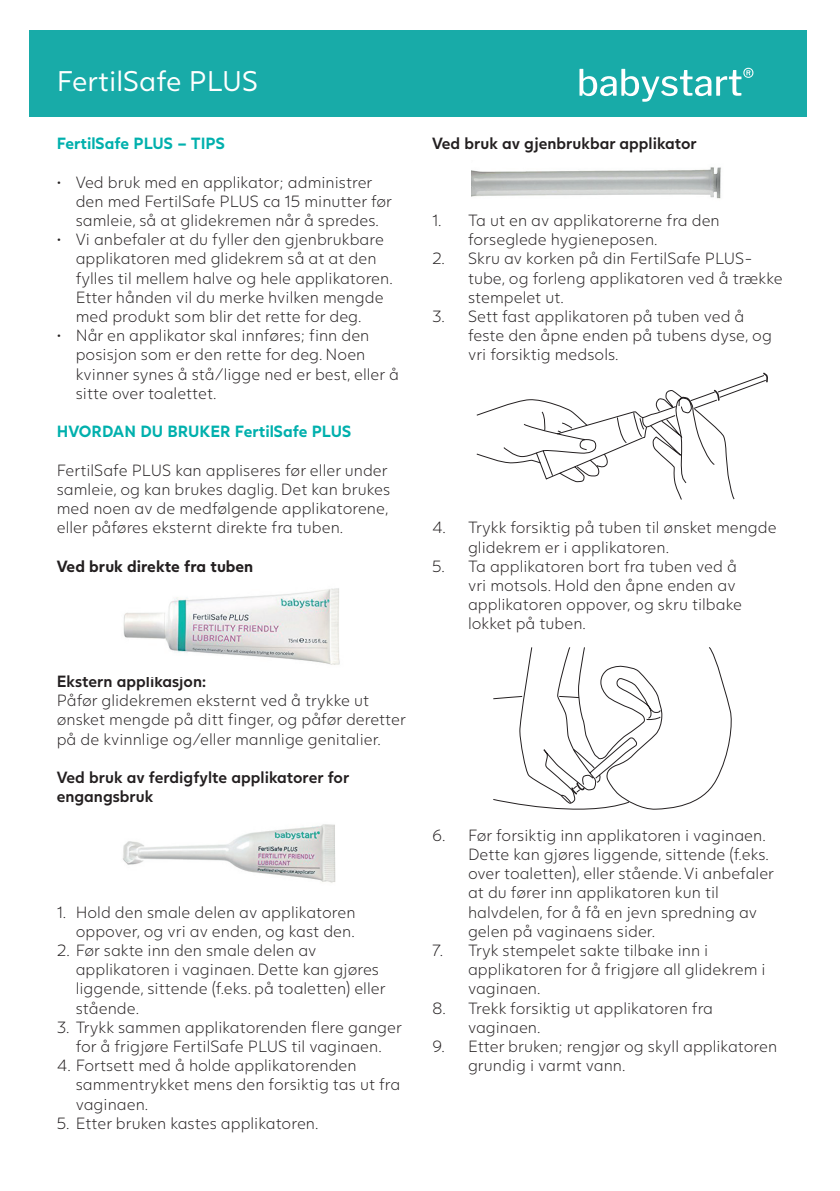
<style>
.page{position:relative;width:840px;height:1191px;background:#fff}
.page>*{position:absolute;margin:0;border:0;box-sizing:border-box;transform-origin:0 0}
.t1{font:28px "Juli Sans";color:#fff}
.t2{font:300 16px/19.2px "Juli Sans";color:#231f20}
.t3{font:500 16px/19.2px "Juli Sans";color:#231f20}
.t4{font:700 16px "Juli Sans";color:#00b0ad}
.t5{font:700 16px "Juli Sans";color:#231f20}
</style>
<div class="page">
<div style="left:29px;top:31px;width:777px;height:86px;background:#18aba8"></div>
<svg style="left:579px;top:68px;width:174px;height:34px"></svg>
<img style="left:123px;top:588px;width:217px;height:77px">
<img style="left:123px;top:824px;width:213px;height:59px">
<svg style="left:476px;top:372px;width:292px;height:128px"></svg>
<svg style="left:493px;top:647px;width:239px;height:163px"></svg>
<svg style="left:570px;top:781px;width:15px;height:15px"></svg>
<img style="left:471px;top:167px;width:250px;height:32px">
<h1 class="t1" style="left:57px;top:59px;width:203px">FertilSafe PLUS</h1>
<p class="t4" style="left:57px;top:130px;width:170px">FertilSafe PLUS – TIPS</p>
<p class="t2" style="left:76px;top:171px;width:318px;text-indent:-19px">• Ved bruk med en applikator; administrer den med FertilSafe PLUS ca 15 minutter før samleie, så at glidekremen når å spredes.</p>
<p class="t2" style="left:76px;top:229px;width:318px;text-indent:-19px">• Vi anbefaler at du fyller den gjenbrukbare applikatoren med glidekrem så at at den fylles til mellem halve og hele applikatoren.<br>Etter hånden vil du merke hvilken mengde med produkt som blir det rette for deg.</p>
<p class="t2" style="left:76px;top:325px;width:324px;text-indent:-19px">• Når en applikator skal innføres; finn den posisjon som er den rette for deg. Noen kvinner synes å stå/ligge ned er best, eller å sitte over toalettet.</p>
<p class="t4" style="left:57px;top:418px;width:296px">HVORDAN DU BRUKER FertilSafe PLUS</p>
<p class="t2" style="left:57px;top:459px;width:335px">FertilSafe PLUS kan appliseres før eller under samleie, og kan brukes daglig. Det kan brukes med noen av de medfølgende applikatorene, eller påføres eksternt direkte fra tuben.</p>
<p class="t5" style="left:57px;top:553px;width:198px">Ved bruk direkte fra tuben</p>
<p class="t3" style="left:57px;top:670px;width:151px">Ekstern applikasjon:</p>
<p class="t2" style="left:57px;top:689px;width:351px">Påfør glidekremen eksternt ved å trykke ut ønsket mengde på ditt finger, og påfør deretter på de kvinnlige og/eller mannlige genitalier.</p>
<p class="t3" style="left:57px;top:766px;width:294px">Ved bruk av ferdigfylte applikatorer for engangsbruk</p>
<p class="t2" style="left:57px;top:901px;width:300px;text-align:right">1. Hold den smale delen av applikatoren oppover, og vri av enden, og kast den.</p>
<p class="t2" style="left:76px;top:939px;width:311px;text-indent:-19px">2. Før sakte inn den smale delen av applikatoren i vaginaen. Dette kan gjøres liggende, sittende (f.eks. på toaletten) eller stående.</p>
<p class="t2" style="left:57px;top:1016px;width:346px;text-align:center">3. Trykk sammen applikatorenden flere ganger for å frigjøre FertilSafe PLUS til vaginaen.</p>
<p class="t2" style="left:76px;top:1054px;width:326px;text-indent:-19px">4. Fortsett med å holde applikatorenden sammentrykket mens den forsiktig tas ut fra vaginaen.</p>
<p class="t2" style="left:57px;top:1112px;width:263px">5. Etter bruken kastes applikatoren.</p>
<p class="t3" style="left:432px;top:132px;width:266px">Ved bruk av gjenbrukbar applikator</p>
<p class="t2" style="left:468px;top:209px;width:253px;text-indent:-36px">1. Ta ut en av applikatorerne fra den forseglede hygieneposen.</p>
<p class="t2" style="left:468px;top:248px;width:316px;text-indent:-36px">2. Skru av korken på din FertilSafe PLUS&shy;tube, og forleng applikatoren ved å trække stempelet ut.</p>
<p class="t2" style="left:468px;top:305px;width:305px;text-indent:-36px">3. Sett fast applikatoren på tuben ved å feste den åpne enden på tubens dyse, og vri forsiktig medsols.</p>
<p class="t2" style="left:468px;top:517px;width:310px;text-indent:-36px">4. Trykk forsiktig på tuben til ønsket mengde glidekrem er i applikatoren.</p>
<p class="t2" style="left:468px;top:555px;width:275px;text-indent:-36px">5. Ta applikatoren bort fra tuben ved å vri motsols. Hold den åpne enden av applikatoren oppover, og skru tilbake lokket på tuben.</p>
<p class="t2" style="left:468px;top:824px;width:307px;text-indent:-36px">6. Før forsiktig inn applikatoren i vaginaen.<br>Dette kan gjøres liggende, sittende (f.eks. over toaletten), eller stående. Vi anbefaler at du fører inn applikatoren kun til halvdelen, for å få en jevn spredning av gelen på vaginaens sider.</p>
<p class="t2" style="left:468px;top:939px;width:299px;text-indent:-36px">7. Tryk stempelet sakte tilbake inn i applikatoren for å frigjøre all glidekrem i vaginaen.</p>
<p class="t2" style="left:468px;top:997px;width:246px;text-indent:-36px">8. Trekk forsiktig ut applikatoren fra vaginaen.</p>
<p class="t2" style="left:468px;top:1035px;width:310px;text-indent:-36px">9. Etter bruken; rengjør og skyll applikatoren grundig i varmt vann.</p>
</div>
